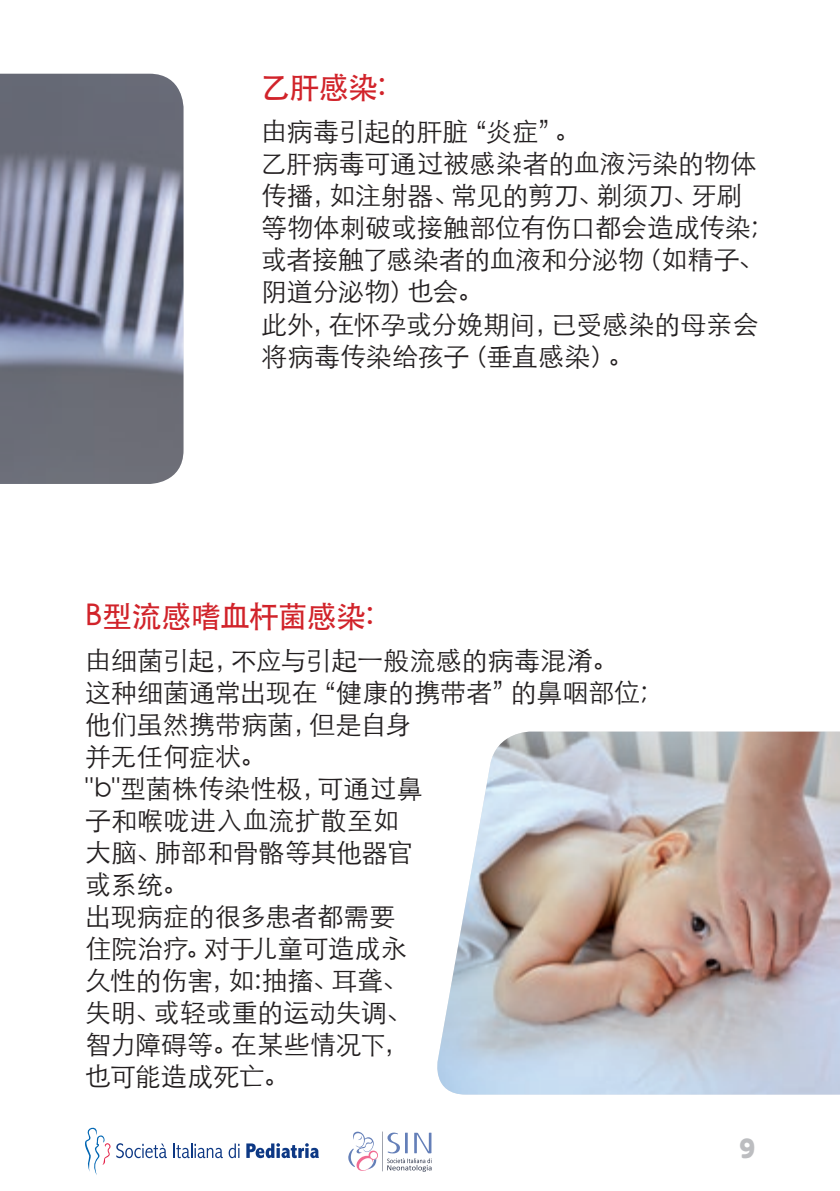
<style>
.page{position:relative;width:840px;height:1191px;background:#fff}
.page>*{position:absolute;margin:0;border:0;box-sizing:border-box;transform-origin:0 0}
.t1{font:500 30px "ST Heiti SC";letter-spacing:-.02em;color:#d1232a}
.t2{font:28px "Block BE";color:#bcbdc0}
.t3{font:300 26px/32px "ST Heiti SC";letter-spacing:-.005em;color:#231f20}
</style>
<div class="page">
<svg style="left:382px;top:1132px;width:50px;height:40px"></svg>
<svg style="left:348px;top:1131px;width:83px;height:40px"></svg>
<svg style="left:116px;top:1143px;width:51px;height:15px"></svg>
<svg style="left:173px;top:1143px;width:66px;height:15px"></svg>
<svg style="left:246px;top:1143px;width:73px;height:15px"></svg>
<svg style="left:85px;top:1127px;width:25px;height:48px"></svg>
<img style="left:437px;top:731px;width:402px;height:363px">
<img style="left:0;top:74px;width:183px;height:410px">
<p class="t1" style="left:261px;top:71px;width:126px">乙肝感染:</p>
<p class="t3" style="left:261px;top:113px;width:504px">由病毒引起的肝脏“炎症”。<br>乙肝病毒可通过被感染者的血液污染的物体传播，如注射器、常见的剪刀、剃须刀、牙刷等物体刺破或接触部位有伤口都会造成传染;或者接触了感染者的血液和分泌物（如精子、阴道分泌物）也会。<br>此外，在怀孕或分娩期间，已受感染的母亲会将病毒传染给孩子（垂直感染）。</p>
<p class="t1" style="left:85px;top:599px;width:290px">B型流感嗜血杆菌感染:</p>
<p class="t3" style="left:85px;top:642px;width:563px">由细菌引起，不应与引起一般流感的病毒混淆。这种细菌通常出现在“健康的携带者”的鼻咽部位;他们虽然携带病菌，但是自身<br>并无任何症状。<br>"b"型菌株传染性极，可通过鼻<br>子和喉咙进入血流扩散至如<br>大脑、肺部和骨骼等其他器官<br>或系统。<br>出现病症的很多患者都需要<br>住院治疗。对于儿童可造成永<br>久性的伤害，如:抽搐、耳聋、<br>失明、或轻或重的运动失调、<br>智力障碍等。在某些情况下，<br>也可能造成死亡。</p>
<p class="t2" style="left:739px;top:1132px;width:17px">9</p>
</div>
